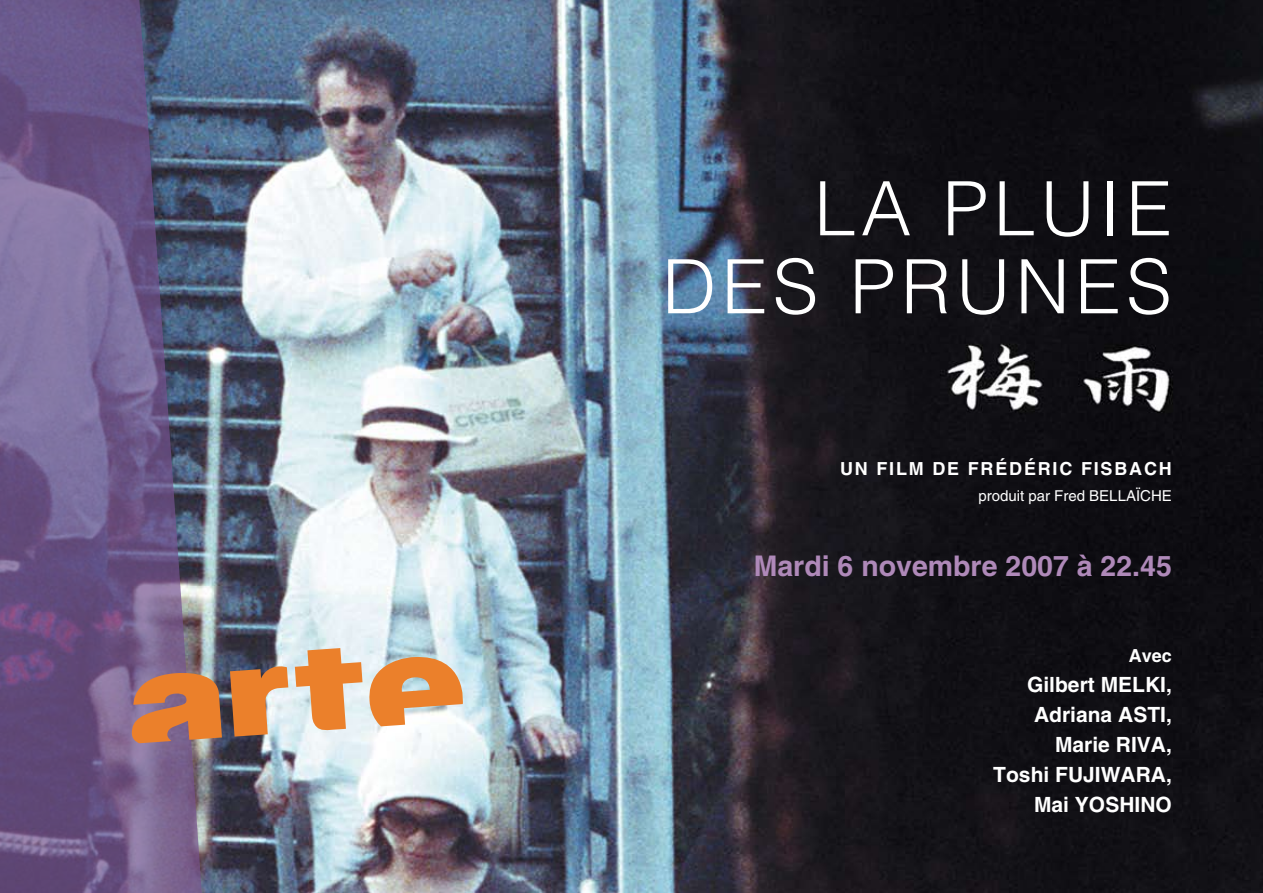
<style>
.page{position:relative;width:1263px;height:893px;background:#fff}
.page>*{position:absolute;margin:0;border:0;box-sizing:border-box;transform-origin:0 0}
.t1{font:300 75px/78px "Helvetica LT Std";letter-spacing:.07em;color:#fff;text-align:right}
.t2{font:700 28.5px "Helvetica LT Std";color:#af89b9}
.t3{font:700 21px/30px "Helvetica LT Std";color:#fff;text-align:right}
.t4{font:700 18px "Helvetica LT Std";letter-spacing:.1em;color:#fff}
.t5{font:15px "Helvetica LT Std";color:#fff}
</style>
<div class="page">
<img style="left:208px;top:0;width:1055px;height:893px">
<svg style="left:0;top:0;width:208px;height:893px;background:#6b5d88"></svg>
<svg style="left:131px;top:672px;width:91px;height:71px;background:#ca7a4a"></svg>
<svg style="left:230px;top:665px;width:58px;height:72px;background:#d69563"></svg>
<svg style="left:295px;top:648px;width:173px;height:83px;background:#e4b38a"></svg>
<h1 class="t1" style="left:662px;top:169px;width:511px">LA PLUIE<br>DES PRUNES</h1>
<p class="t4" style="left:840px;top:458px;width:333px">un film de Frédéric FISBACH</p>
<p class="t5" style="left:978px;top:487px;width:195px">produit par Fred BELLAÏCHE</p>
<h2 class="t2" style="left:754px;top:548px;width:420px">Mardi 6 novembre 2007 à 22.45</h2>
<p class="t4" style="left:1129px;top:645px;width:45px">Avec</p>
<p class="t3" style="left:993px;top:670px;width:180px">Gilbert Melki,<br>Adriana ASTI,<br>Marie RIVA,<br>Toshi FUJIWARA,<br>Mai YOSHINO</p>
</div>
